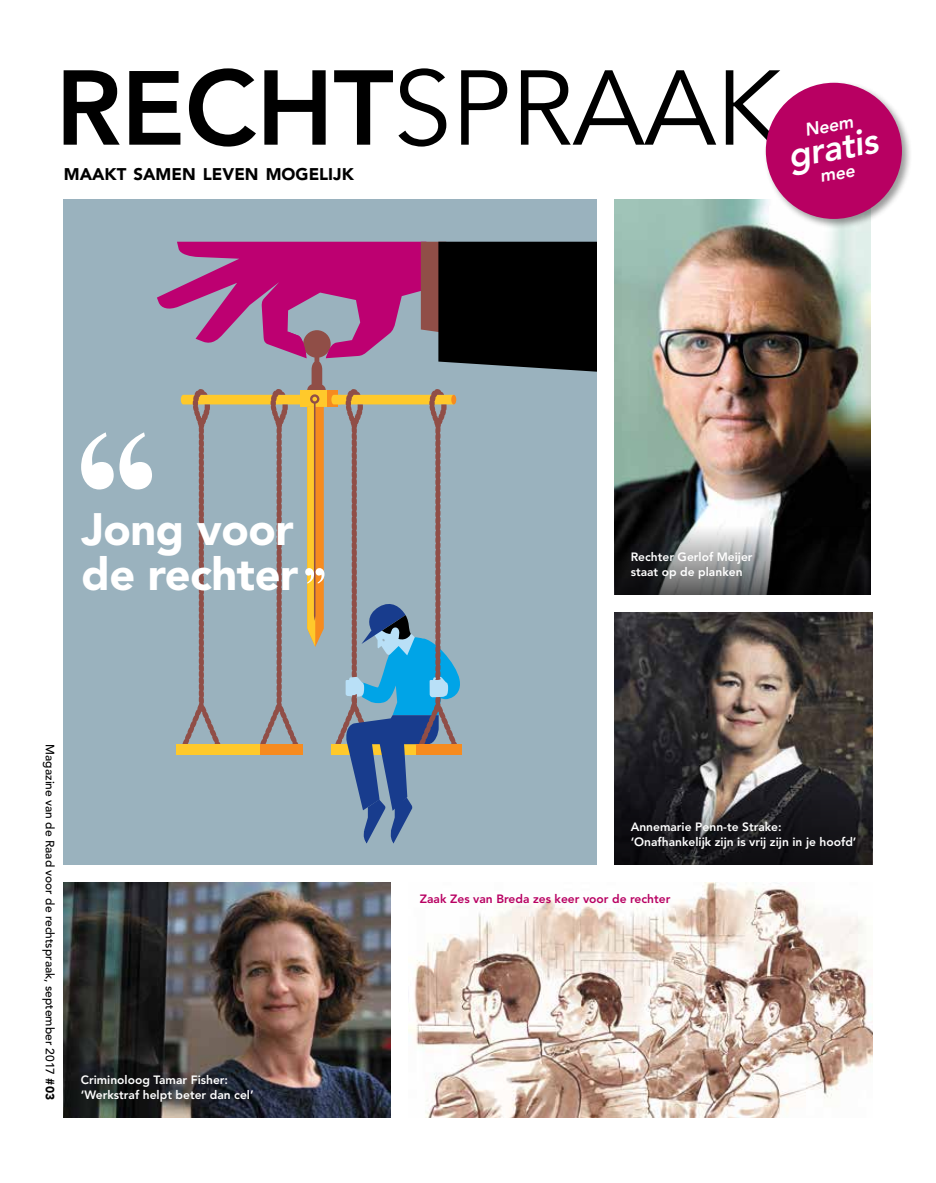
<style>
.page{position:relative;width:936px;height:1183px;background:#fff}
.page>*{position:absolute;margin:0;border:0;box-sizing:border-box;transform-origin:0 0}
.t1{font:105px "Avenir";letter-spacing:-.005em;color:#000}
.t2{font:900 45px/45px "Avenir LT Std";letter-spacing:-.01em;color:#fff}
.t3{font:italic 800 36px "Avenir LT Std";color:#fff}
.t4{font:italic 800 18px "Avenir LT Std";color:#fff}
.t5{font:900 16.8px "Avenir LT Std";color:#000}
.t6{font:800 12px/15px "Avenir LT Std";color:#fff}
.t7{font:500 12px "Avenir LT Std";color:#000}
.t8{font:800 12px "Avenir LT Std";color:#b80062}
.s1{font-family:"Avenir LT Std";font-weight:800}
.s2{font-family:"Avenir LT Std";font-weight:800;font-size:103.95px}
.s3{font-weight:900}
</style>
<div class="page">
<img style="left:614px;top:612px;width:258px;height:122px">
<div style="left:64px;top:199px;width:532px;height:665px;background:#9ab2be"></div>
<img style="left:614px;top:199px;width:256px;height:269px">
<svg style="left:614px;top:468px;width:256px;height:126px;background:#474847"></svg>
<img style="left:64px;top:882px;width:326px;height:234px">
<img style="left:408px;top:882px;width:464px;height:234px">
<div style="left:763px;top:80px;width:150px;height:150px;background:#000;opacity:.4"></div>
<div style="left:765px;top:83px;width:136px;height:136px;background:#b80062;border-radius:50%"></div>
<svg style="left:81px;top:242px;width:515px;height:608px;background:#9096a5"></svg>
<svg style="left:614px;top:734px;width:258px;height:130px;background:#353132"></svg>
<h1 class="t1" style="left:55px;top:46px;width:728px"><span class="s1">R</span><span class="s2">E</span><span class="s1">CHT</span>SPRAAK</h1>
<h3 class="t5" style="left:64px;top:164px;width:291px">MAAKT SAMEN LEVEN MOGELIJK</h3>
<h3 class="t4" style="left:803px;top:119px;width:50px;rotate:-10deg">Neem</h3>
<h3 class="t3" style="left:784px;top:134px;width:92px;rotate:-10deg">gratis</h3>
<h2 class="t2" style="left:81px;top:506px;width:218px">Jong voor de rechter</h2>
<p class="t7" style="left:57px;top:744px;width:357px;rotate:90deg">Magazine van de Raad voor de rechtspraak, september 2017 <span class="s3">#03</span></p>
<p class="t6" style="left:81px;top:1072px;width:174px">Criminoloog Tamar Fisher: ‘Werkstraf helpt beter dan cel’</p>
<p class="t6" style="left:630px;top:549px;width:123px">Rechter Gerlof Meijer staat op de planken</p>
<p class="t6" style="left:630px;top:819px;width:227px">Annemarie Penn-te Strake: ‘Onafhankelijk zijn is vrij zijn in je hoofd’</p>
<p class="t8" style="left:420px;top:891px;width:252px">Zaak Zes van Breda zes keer voor de rechter</p>
</div>
